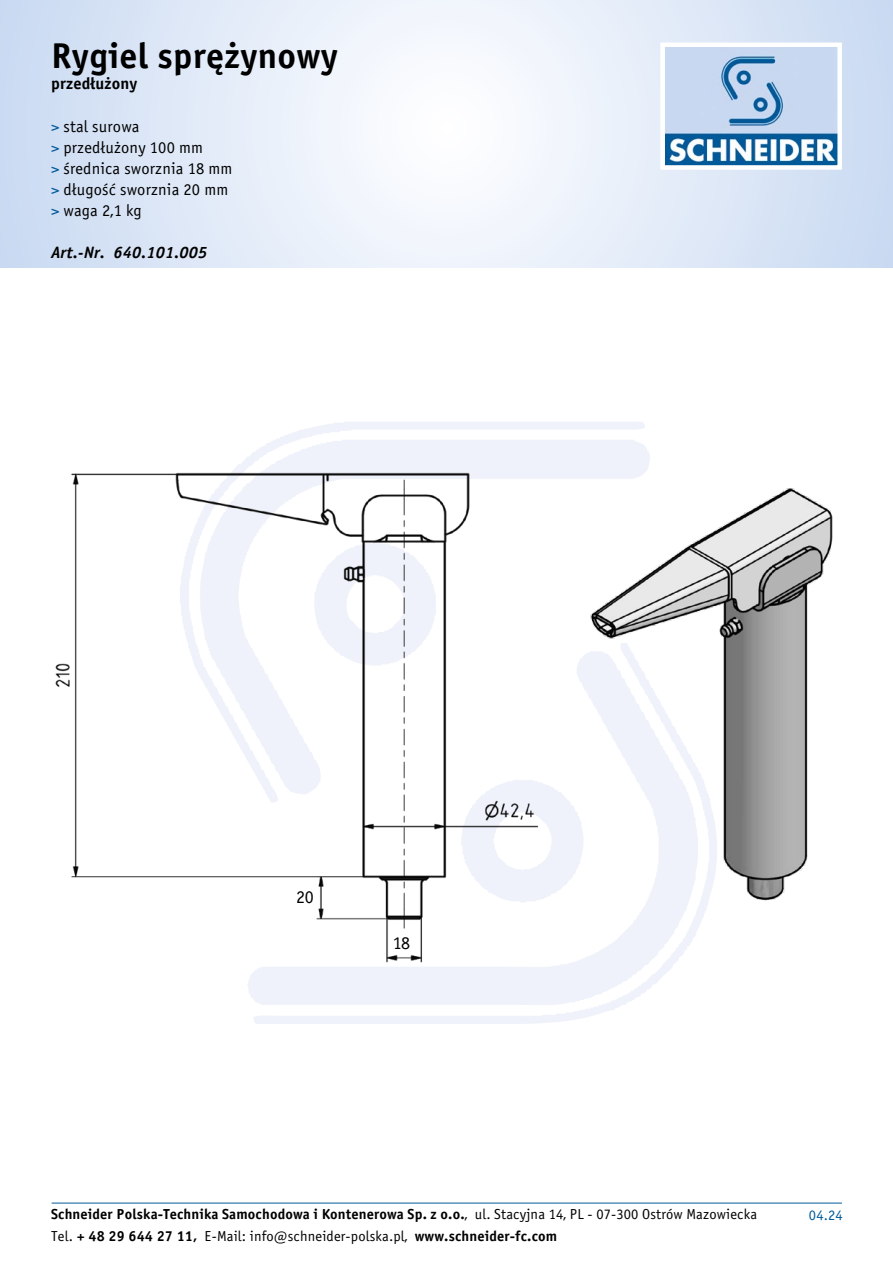
<style>
.page{position:relative;width:893px;height:1263px;background:#fff}
.page>*{position:absolute;margin:0;border:0;box-sizing:border-box;transform-origin:0 0}
.t1{font:36px "Officina Sans Bold ITC";letter-spacing:.01em;color:#000}
.t2{font:18px "Officina Sans Book ITC";color:#000}
.t3{font:16.5px/21px "Officina Sans Book ITC";letter-spacing:.01em;color:#000}
.t4{font:italic 16.5px "Officina Sans Bold ITC";letter-spacing:.01em;color:#000}
.t5{font:16.5px "Officina Sans Bold ITC";letter-spacing:.01em;color:#000}
.t6{font:14.55px "Officina Sans Bold ITC";letter-spacing:.01em;color:#000}
.t7{font:14.55px "Officina Sans Book ITC";letter-spacing:.01em;color:#000}
.t8{font:14.55px "Officina Sans Book ITC";color:#005a9a}
.s1{color:#005a9a}
.s2{font-family:"Officina Sans Book ITC"}
.s3{font-family:"Officina Sans Bold ITC"}
</style>
<div class="page">
<svg style="left:0;top:0;width:893px;height:268px"></svg>
<img style="left:665px;top:48px;width:172px;height:117px">
<div style="left:660px;top:43px;width:182px;height:127px;border:4px solid #fff"></div>
<img style="left:55px;top:472px;width:778px;height:527px">
<div style="left:296px;top:890px;width:22px;height:17px;background:#fff"></div>
<div style="left:393px;top:935px;width:22px;height:17px;background:#fff"></div>
<hr style="left:52px;top:1203px;width:790px;height:1px;background:#005a9a">
<h1 class="t1" style="left:51px;top:34px;width:289px">Rygiel sprężynowy</h1>
<p class="t5" style="left:51px;top:74px;width:88px">przedłużony</p>
<p class="t3" style="left:51px;top:116px;width:183px"><span class="s1">&gt;</span> stal surowa<br><span class="s1">&gt;</span> przedłużony 100 mm<br><span class="s1">&gt;</span> średnica sworznia 18 mm <span class="s1">&gt;</span> długość sworznia 20 mm <span class="s1">&gt;</span> waga 2,1 kg</p>
<p class="t4" style="left:51px;top:242px;width:158px">Art.-Nr. 640.101.005</p>
<p class="t2" style="left:296px;top:887px;width:19px">20</p>
<p class="t2" style="left:393px;top:932px;width:19px">18</p>
<p class="t6" style="left:51px;top:1205px;width:708px">Schneider Polska-Technika Samochodowa i Kontenerowa Sp. z o.o.<span class="s2">, ul. Stacyjna 14, PL - 07-300 Ostrów Mazowiecka</span></p>
<p class="t8" style="left:809px;top:1206px;width:35px">04.24</p>
<p class="t7" style="left:51px;top:1227px;width:508px">Tel. <span class="s3">+ 48 29 644 27 11,</span> E-Mail: info@schneider-polska.pl, <span class="s3">www.schneider-fc.com</span></p>
</div>
